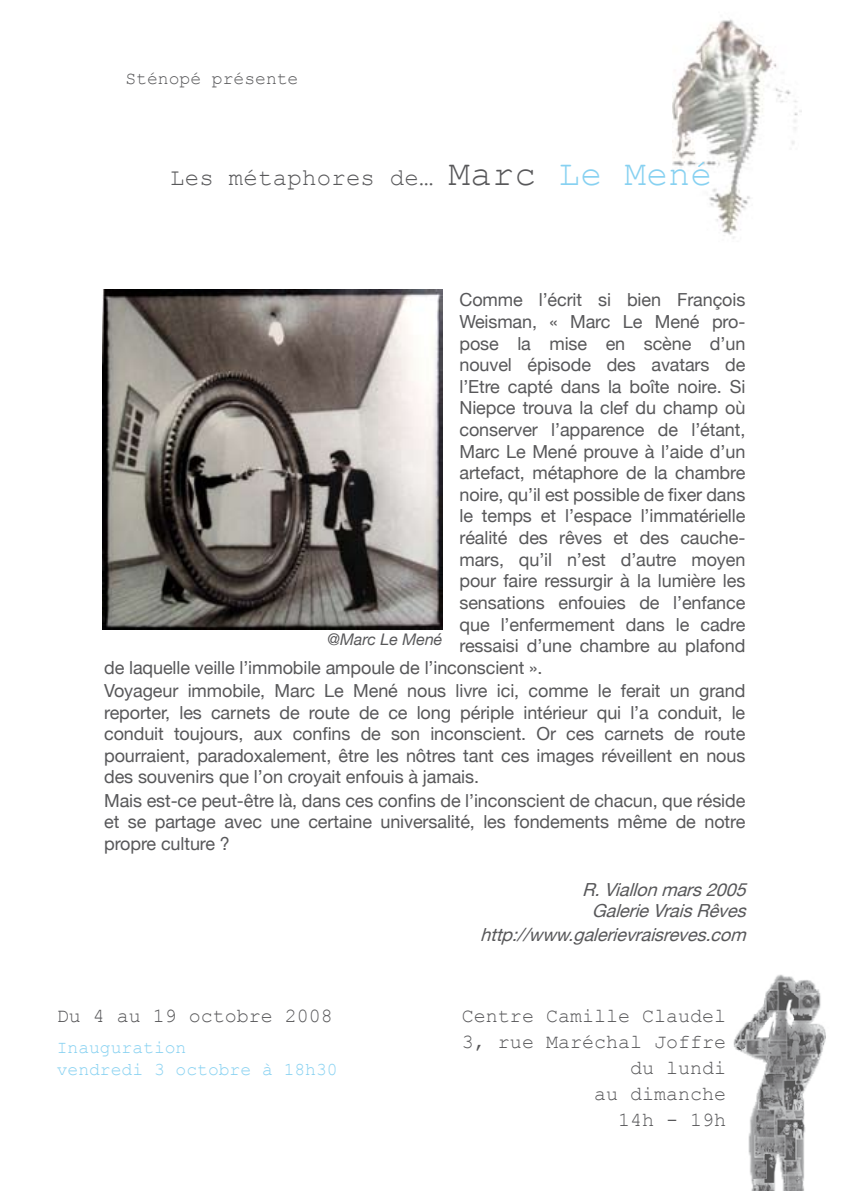
<style>
.page{position:relative;width:851px;height:1191px;background:#fff}
.page>*{position:absolute;margin:0;border:0;box-sizing:border-box;transform-origin:0 0}
.t1{font:24px "Courier New";letter-spacing:.01em;color:#58585a}
.t2{font:20px/26px "Courier New";color:#58585a;text-align:right}
.t3{font:18px/21.6px "Helvetica Neue";letter-spacing:-.005em;color:#58585a;text-align:justify}
.t4{font:italic 18px/21.6px "Helvetica Neue";color:#58585a;text-align:center}
.t5{font:18px/21.6px "Courier New";color:#87d1f1}
.t6{font:18px "Courier New";color:#58585a}
.t7{font:italic 16px "Helvetica Neue";color:#58585a}
.s1{font-size:36px}
.s2{font-size:36px;color:#87d1f1}
.s3{font-style:normal}
</style>
<div class="page">
<img style="left:672px;top:19px;width:129px;height:220px">
<img style="left:733px;top:974px;width:93px;height:217px">
<img style="left:102px;top:290px;width:340px;height:340px">
<p class="t6" style="left:125px;top:67px;width:174px">Sténopé présente</p>
<h1 class="t1" style="left:170px;top:163px;width:543px">Les métaphores de… <span class="s1">Marc</span> <span class="s2">Le Mené</span></h1>
<p class="t3" style="left:459px;top:289px;width:287px">Comme l’écrit si bien François</p>
<p class="t3" style="left:459px;top:310px;width:287px">Weisman, « Marc Le Mené pro-</p>
<p class="t3" style="left:459px;top:332px;width:287px">pose la mise en scène d’un</p>
<p class="t3" style="left:459px;top:354px;width:287px">nouvel épisode des avatars de</p>
<p class="t3" style="left:459px;top:375px;width:287px">l’Etre capté dans la boîte noire. Si</p>
<p class="t3" style="left:459px;top:397px;width:287px">Niepce trouva la clef du champ où</p>
<p class="t3" style="left:459px;top:418px;width:287px">conserver l’apparence de l’étant,</p>
<p class="t3" style="left:459px;top:440px;width:287px">Marc Le Mené prouve à l’aide d’un</p>
<p class="t3" style="left:459px;top:462px;width:287px">artefact, métaphore de la chambre</p>
<p class="t3" style="left:459px;top:483px;width:287px">noire, qu’il est possible de fixer dans</p>
<p class="t3" style="left:459px;top:505px;width:287px">le temps et l’espace l’immatérielle</p>
<p class="t3" style="left:459px;top:526px;width:287px">réalité des rêves et des cauche-</p>
<p class="t3" style="left:459px;top:548px;width:287px">mars, qu’il n’est d’autre moyen</p>
<p class="t3" style="left:459px;top:570px;width:287px">pour faire ressurgir à la lumière les</p>
<p class="t3" style="left:459px;top:591px;width:287px">sensations enfouies de l’enfance</p>
<p class="t3" style="left:459px;top:613px;width:287px">que l’enfermement dans le cadre</p>
<p class="t3" style="left:459px;top:634px;width:287px">ressaisi d’une chambre au plafond</p>
<p class="t3" style="left:104px;top:656px;width:440px">de laquelle veille l’immobile ampoule de l’inconscient ».</p>
<p class="t3" style="left:104px;top:679px;width:642px">Voyageur immobile, Marc Le Mené nous livre ici, comme le ferait un grand reporter, les carnets de route de ce long périple intérieur qui l’a conduit, le conduit toujours, aux confins de son inconscient. Or ces carnets de route pourraient, paradoxalement, être les nôtres tant ces images réveillent en nous des souvenirs que l’on croyait enfouis à jamais.</p>
<p class="t3" style="left:104px;top:789px;width:642px">Mais est-ce peut-être là, dans ces confins de l’inconscient de chacun, que réside et se partage avec une certaine universalité, les fondements même de notre propre culture ?</p>
<p class="t4" style="left:582px;top:878px;width:171px">R.Viallonmars2005<br>GalerieVraisRêves</p>
<p class="t4" style="left:480px;top:923px;width:272px">http://www.galerievraisreves.com</p>
<p class="t7" style="left:327px;top:630px;width:117px"><span class="s3">@</span>Marc Le Mené</p>
<p class="t2" style="left:57px;top:1001px;width:278px">Du 4 au 19 octobre 2008</p>
<p class="t2" style="left:462px;top:1002px;width:266px">Centre Camille Claudel<br>3, rue Maréchal Joffre du lundi<br>au dimanche<br>14h - 19h</p>
<p class="t5" style="left:57px;top:1036px;width:282px">Inauguration<br>vendredi 3 octobre à 18h30</p>
</div>
